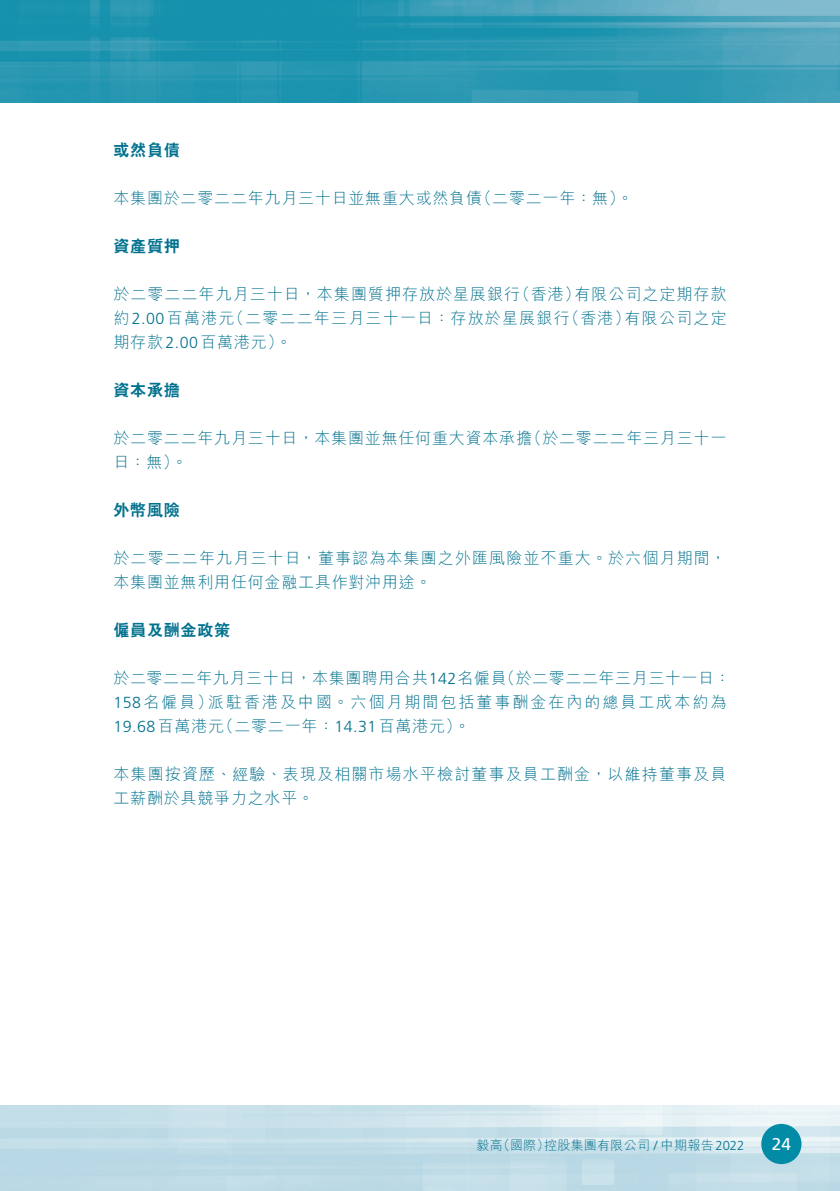
<style>
.page{position:relative;width:840px;height:1191px;background:#fff}
.page>*{position:absolute;margin:0;border:0;box-sizing:border-box;transform-origin:0 0}
.t1{font:17px "Frutiger LT Std";color:#fff}
._00_txt{font:300 16px/24px "M Hei HK";letter-spacing:.065em;color:#00718e}
._00_txt-2{font:300 16px/24px "M Hei HK";letter-spacing:.125em;color:#00718e}
._02_H2{font:800 16px "C Hei 2 HK";letter-spacing:.05em;color:#00718e}
._00_txt-3{font:300 16px "M Hei HK";letter-spacing:.035em;color:#00718e}
._00_txt-4{font:300 16px "Frutiger LT Std";color:#00718e}
.t2{font:300 13px "M Hei HK";letter-spacing:.02em;color:#00718e}
.s1{font-family:"Frutiger LT Std"}
.s2{font-family:"M Hei HK"}
</style>
<div class="page">
<img style="left:0;top:1105px;width:839px;height:86px">
<img style="left:0;top:0;width:839px;height:102px">
<div style="left:760px;top:1123px;width:41px;height:41px;background:#018ba7;border-radius:50%"></div>
<p class="_02_H2" style="left:113px;top:142px;width:68px">或然負債</p>
<p class="_00_txt" style="left:475px;top:186px;width:159px">（二零二一年：無。(</p>
<p class="_00_txt" style="left:113px;top:186px;width:370px">本集團於二零二二年九月三十日並無重大或然負債</p>
<p class="_02_H2" style="left:113px;top:238px;width:68px">資產質押</p>
<p class="_00_txt" style="left:513px;top:282px;width:68px">（香港）</p>
<p class="_00_txt" style="left:113px;top:282px;width:408px">於二零二二年九月三十日，本集團質押存放於星展銀行</p>
<p class="_00_txt" style="left:574px;top:282px;width:154px">有限公司之定期存款</p>
<p class="_00_txt" style="left:228px;top:306px;width:343px">（二零二二年三月三十一日：存放於星展銀行</p>
<p class="_00_txt" style="left:563px;top:306px;width:68px">（香港）</p>
<p class="_00_txt" style="left:624px;top:306px;width:103px">有限公司之定</p>
<p class="_00_txt" style="left:113px;top:306px;width:180px">約<span class="s1">2.00</span>百萬港元<br>期存款<span class="s1">2.00</span>百萬港元。(</p>
<p class="_02_H2" style="left:113px;top:382px;width:68px">資本承擔</p>
<p class="_00_txt" style="left:525px;top:426px;width:202px">（於二零二二年三月三十一</p>
<p class="_00_txt" style="left:113px;top:426px;width:420px">於二零二二年九月三十日，本集團並無任何重大資本承擔日：無。(</p>
<p class="_02_H2" style="left:113px;top:502px;width:68px">外幣風險</p>
<p class="_00_txt" style="left:113px;top:546px;width:614px">於二零二二年九月三十日，董事認為本集團之外匯風險並不重大。於六個月期間，本集團並無利用任何金融工具作對沖用途。</p>
<p class="_02_H2" style="left:113px;top:622px;width:118px">僱員及酬金政策</p>
<p class="_00_txt-3" style="left:499px;top:670px;width:233px">（於二零二二年三月三十一日：</p>
<p class="_00_txt-2" style="left:208px;top:666px;width:519px;text-indent:-95px">於二零二二年九月三十日，本集團聘用合共<span class="s1">142</span>名僱員<br>派駐香港及中國。六個月期間包括董事酬金在內的總員工成本約為</p>
<p class="_00_txt" style="left:113px;top:690px;width:101px"><span class="s1">158</span>名僱員）</p>
<p class="_00_txt" style="left:218px;top:714px;width:253px">（二零二一年：<span class="s1">14.31</span>百萬港元。(</p>
<p class="_00_txt-4" style="left:113px;top:717px;width:112px">19.68<span class="s2">百萬港元</span></p>
<p class="_00_txt" style="left:113px;top:762px;width:614px">本集團按資歷、經驗、表現及相關市場水平檢討董事及員工酬金，以維持董事及員工薪酬於具競爭力之水平。</p>
<p class="t2" style="left:476px;top:1138px;width:28px">毅高</p>
<p class="t2" style="left:497px;top:1138px;width:54px">（國際）</p>
<p class="t2" style="left:544px;top:1138px;width:201px">控股集團有限公司 <span class="s1">/</span> 中期報告<span class="s1">2022</span></p>
<p class="t1" style="left:771px;top:1134px;width:20px">24</p>
</div>
